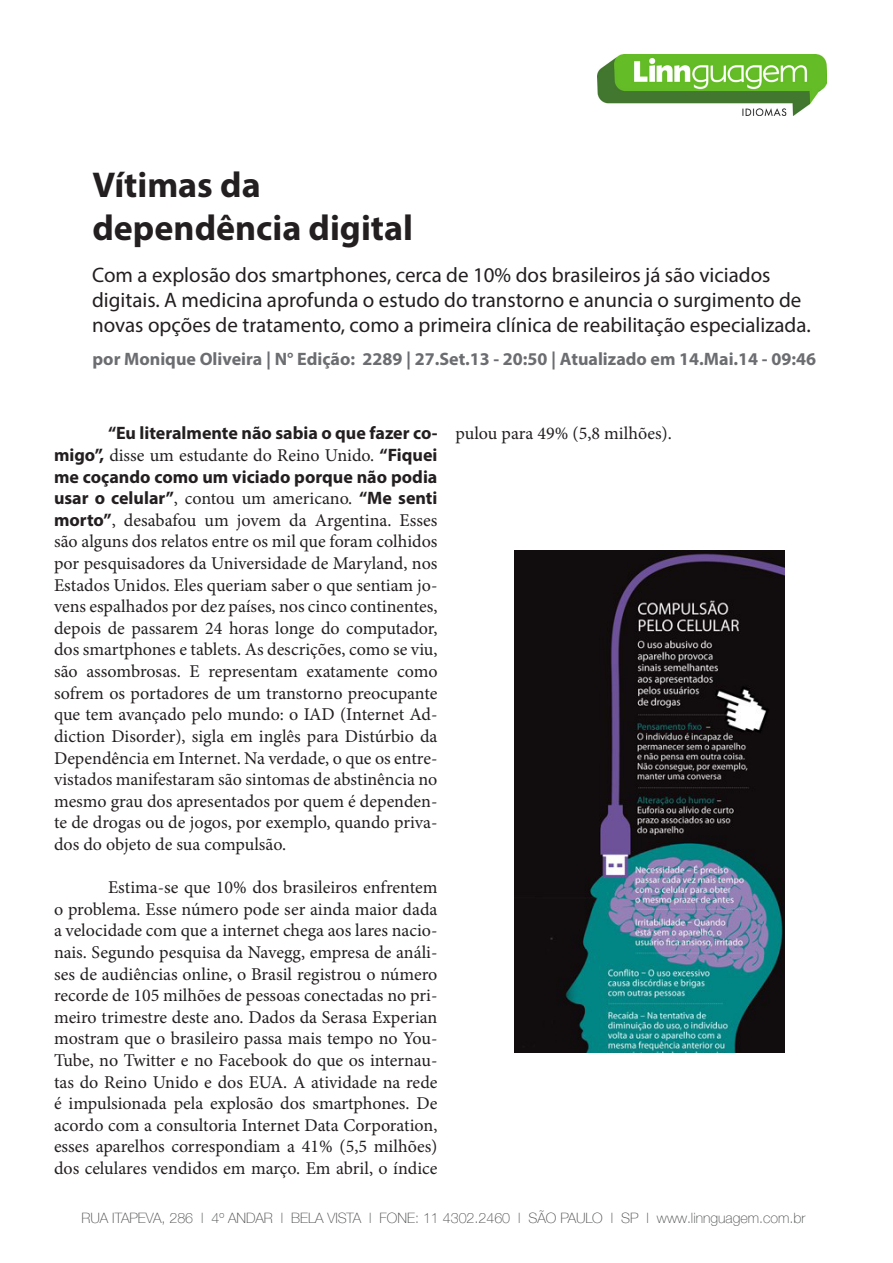
<style>
.page{position:relative;width:893px;height:1263px;background:#fff}
.page>*{position:absolute;margin:0;border:0;box-sizing:border-box;transform-origin:0 0}
.t1{font:700 36px "Myriad Pro";color:#231f20}
.t2{font:21px/25.2px "Myriad Pro";color:#231f20}
.t3{font:18px/21.6px "Minion Pro";color:#231f20;text-align:justify}
.t4{font:700 18px "Myriad Pro";color:#6c6d70}
.t5{font:100 14.25px "Helvetica Neue";color:#494a4b}
.s1{font-family:"Myriad Pro";font-weight:700}
</style>
<div class="page">
<img style="left:598px;top:54px;width:228px;height:61px">
<img style="left:514px;top:550px;width:270px;height:502px">
<p class="t1" style="left:92px;top:161px;width:170px">Vítimas da</p>
<p class="t1" style="left:92px;top:205px;width:322px">dependência digital</p>
<p class="t2" style="left:92px;top:262px;width:680px">Com a explosão dos smartphones, cerca de 10% dos brasileiros já são viciados</p>
<p class="t2" style="left:92px;top:287px;width:720px">digitais. A medicina aprofunda o estudo do transtorno e anuncia o surgimento de novas opções de tratamento, como a primeira clínica de reabilitação especializada.</p>
<p class="t4" style="left:92px;top:348px;width:725px">por Monique Oliveira | N° Edição: 2289 | 27.Set.13 - 20:50 | Atualizado em 14.Mai.14 - 09:46</p>
<p class="t3" style="left:54px;top:423px;width:385px;text-indent:54px"><span class="s1">“Eu literalmente não sabia o que fazer co&shy;migo”,</span> disse um estudante do Reino Unido. <span class="s1">“Fiquei me coçando como um viciado porque não podia usar o celular”</span>, contou um americano. <span class="s1">“Me senti morto”</span>, desabafou um jovem da Argentina. Esses são alguns dos relatos entre os mil que foram colhidos por pesquisadores da Universidade de Maryland, nos Estados Unidos. Eles queriam saber o que sentiam jo&shy;vens espalhados por dez países, nos cinco continentes, depois de passarem 24 horas longe do computador, dos smartphones e tablets. As descrições, como se viu, são assombrosas. E representam exatamente como sofrem os portadores de um transtorno preocupante que tem avançado pelo mundo: o IAD (Internet Ad&shy;diction Disorder), sigla em inglês para Distúrbio da Dependência em Internet. Na verdade, o que os entre&shy;vistados manifestaram são sintomas de abstinência no mesmo grau dos apresentados por quem é dependen&shy;te de drogas ou de jogos, por exemplo, quando priva&shy;dos do objeto de sua compulsão.</p>
<p class="t3" style="left:54px;top:877px;width:385px;text-indent:54px">Estima-se que 10% dos brasileiros enfrentem o problema. Esse número pode ser ainda maior dada a velocidade com que a internet chega aos lares nacio&shy;nais. Segundo pesquisa da Navegg, empresa de análi&shy;ses de audiências online, o Brasil registrou o número recorde de 105 milhões de pessoas conectadas no pri&shy;meiro trimestre deste ano. Dados da Serasa Experian mostram que o brasileiro passa mais tempo no You-Tube, no Twitter e no Facebook do que os internau&shy;tas do Reino Unido e dos EUA. A atividade na rede é impulsionada pela explosão dos smartphones. De acordo com a consultoria Internet Data Corporation, esses aparelhos correspondiam a 41% (5,5 milhões) dos celulares vendidos em março. Em abril, o índice</p>
<p class="t3" style="left:455px;top:423px;width:218px">pulou para 49% (5,8 milhões).</p>
<p class="t5" style="left:81px;top:1207px;width:725px">RUA ITAPEVA, 286 l 4º ANDAR l BELA VISTA l FONE: 11 4302.2460 l SÃO PAULO l SP l www.linnguagem.com.br</p>
</div>
